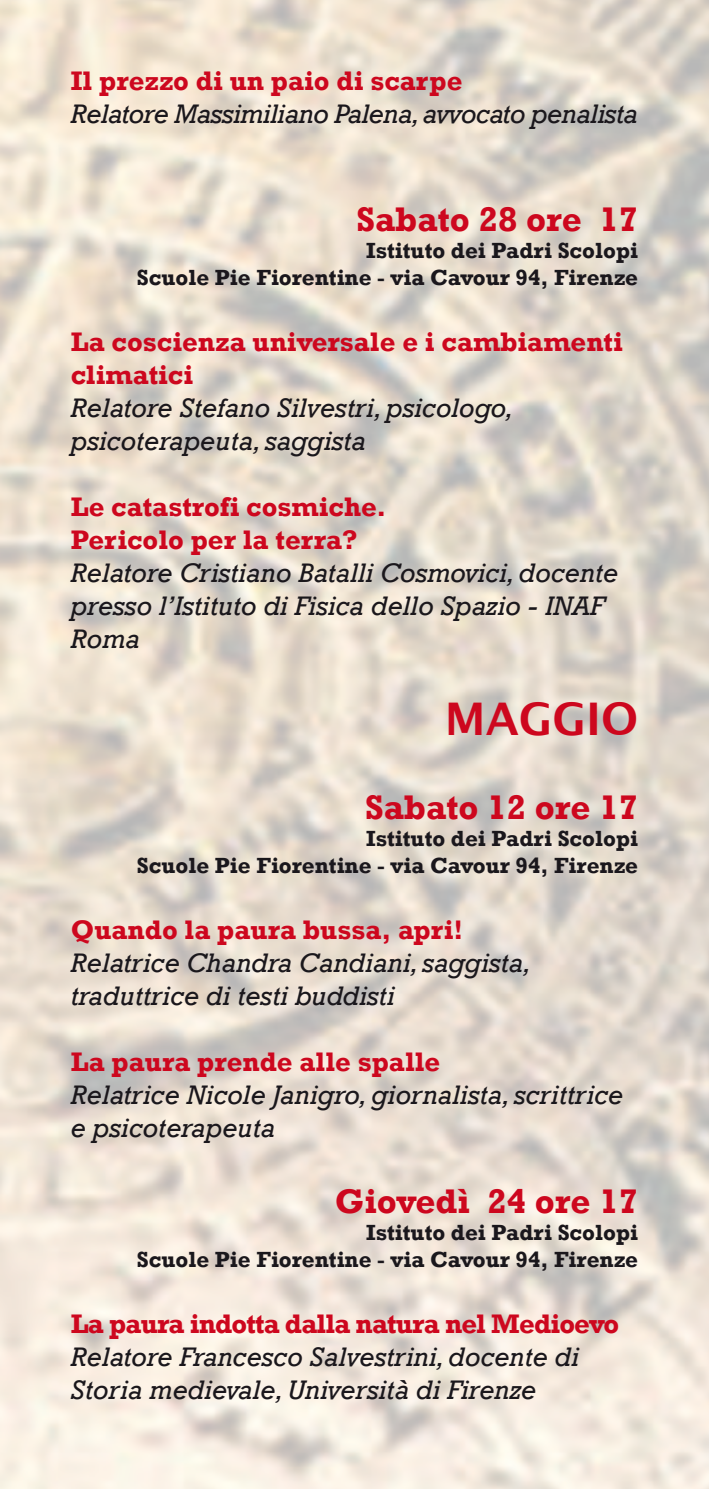
<style>
.page{position:relative;width:709px;height:1489px;background:#fff}
.page>*{position:absolute;margin:0;border:0;box-sizing:border-box;transform-origin:0 0}
.t1{font:700 45px "Lucida Grande";color:#cd071e}
.t2{font:700 35px "Rockwell";color:#cd071e}
.t3{font:italic 27.5px/33px "Rockwell";color:#1a171c}
.t4{font:700 27.5px/33px "Rockwell";color:#cd071e}
.t5{font:italic 27.5px "Rockwell";letter-spacing:-.02em;color:#1a171c}
.t6{font:700 27.5px "Rockwell";letter-spacing:-.03em;color:#cd071e}
.t7{font:700 22.5px/27px "Rockwell";color:#1a171c;text-align:right}
</style>
<div class="page">
<p class="t4" style="left:71px;top:64px;width:393px">Il prezzo di un paio di scarpe</p>
<p class="t5" style="left:71px;top:98px;width:569px">Relatore Massimiliano Palena, avvocato penalista</p>
<p class="t2" style="left:356px;top:198px;width:283px">Sabato 28 ore 17</p>
<p class="t7" style="left:137px;top:237px;width:502px">Istituto dei Padri Scolopi<br>Scuole Pie Fiorentine - via Cavour 94, Firenze</p>
<p class="t4" style="left:71px;top:325px;width:553px">La coscienza universale e i cambiamenti climatici</p>
<p class="t3" style="left:71px;top:392px;width:444px">Relatore Stefano Silvestri, psicologo, psicoterapeuta, saggista</p>
<p class="t4" style="left:71px;top:490px;width:317px">Le catastrofi cosmiche.<br>Pericolo per la terra?</p>
<p class="t3" style="left:71px;top:557px;width:549px">Relatore Cristiano Batalli Cosmovici, docente presso l’Istituto di Fisica dello Spazio - INAF<br>Roma</p>
<h1 class="t1" style="left:445px;top:682px;width:195px">MAGGIO</h1>
<p class="t2" style="left:365px;top:786px;width:274px">Sabato 12 ore 17</p>
<p class="t7" style="left:137px;top:825px;width:502px">Istituto dei Padri Scolopi<br>Scuole Pie Fiorentine - via Cavour 94, Firenze</p>
<p class="t4" style="left:71px;top:913px;width:394px">Quando la paura bussa, apri!</p>
<p class="t3" style="left:71px;top:947px;width:462px">Relatrice Chandra Candiani, saggista, traduttrice di testi buddisti</p>
<p class="t4" style="left:71px;top:1045px;width:371px">La paura prende alle spalle</p>
<p class="t3" style="left:71px;top:1079px;width:554px">Relatrice Nicole Janigro, giornalista, scrittrice e psicoterapeuta</p>
<p class="t2" style="left:335px;top:1179px;width:305px">Giovedì 24 ore 17</p>
<p class="t7" style="left:137px;top:1218px;width:502px">Istituto dei Padri Scolopi<br>Scuole Pie Fiorentine - via Cavour 94, Firenze</p>
<p class="t6" style="left:71px;top:1306px;width:550px">La paura indotta dalla natura nel Medioevo</p>
<p class="t3" style="left:71px;top:1340px;width:510px">Relatore Francesco Salvestrini, docente di<br>Storia medievale, Università di Firenze</p>
</div>
